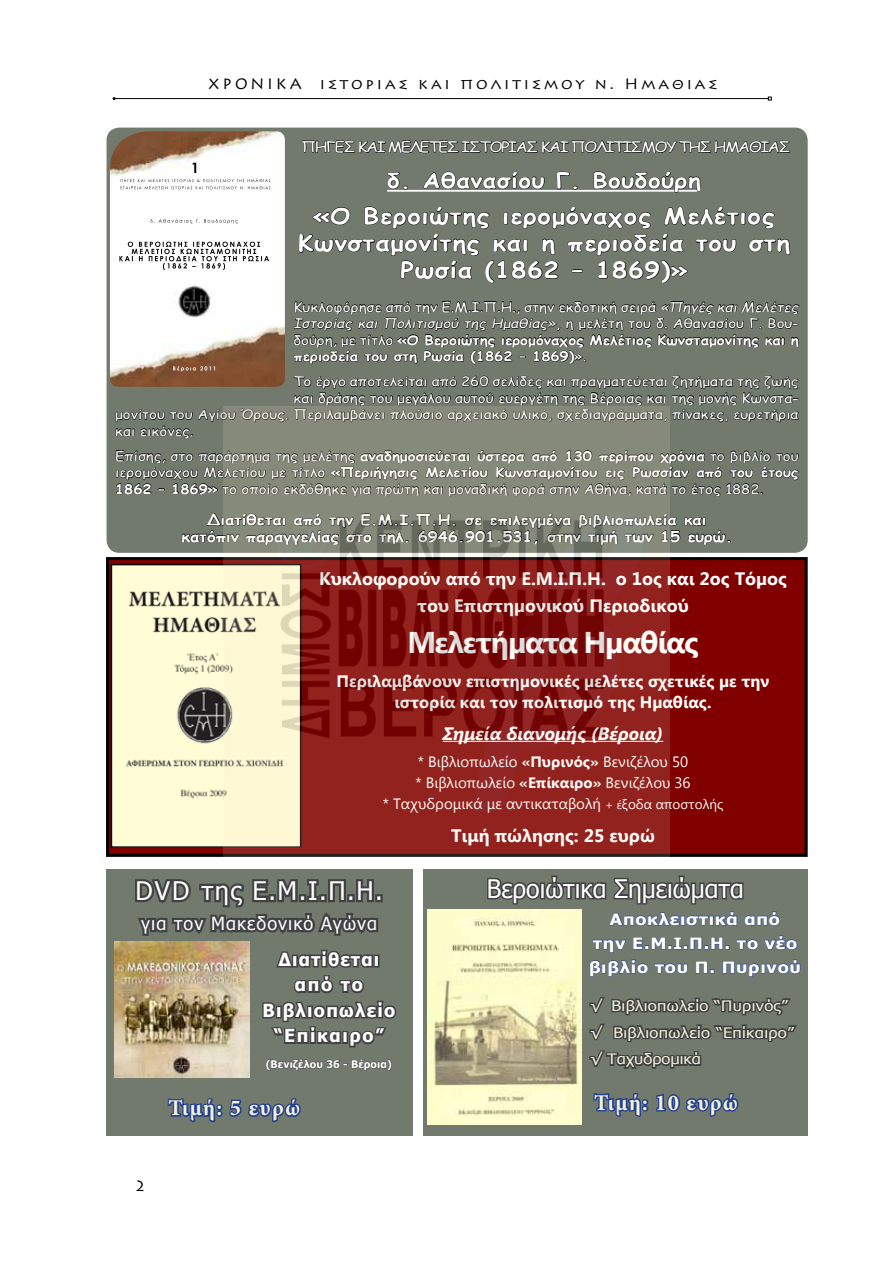
<style>
.page{position:relative;width:893px;height:1263px;background:#fff}
.page>*{position:absolute;margin:0;border:0;box-sizing:border-box;transform-origin:0 0}
.t1{font:700 30px "Segoe UI";letter-spacing:-.04em;color:#fff}
.t2{font:25.5px "Tahoma";color:#fff}
.t3{font:700 22.5px "Minion Pro";letter-spacing:.06em;color:#f3f3d9}
.t4{font:700 22.2px/27px "Comic Sans MS";letter-spacing:.03em;color:#fff;text-align:center;scale:1.15 1}
.t5{font:700 20.85px "Comic Sans MS";letter-spacing:.03em;color:#fff;scale:1.15 1}
.t6{font:700 18px/27px "Segoe UI";color:#fff;text-align:center}
.t7{font:700 18px/25.5px "Tahoma";letter-spacing:.07em;color:#fff;text-align:center}
.t8{font:italic 700 18px "Segoe UI";color:#fff}
.t9{font:18px "Tahoma";letter-spacing:.06em;color:#fff}
.t10{font:700 16.5px/21px "Segoe UI";color:#fff;text-align:center}
.t11{font:700 15.6px/24px "Tahoma";letter-spacing:.04em;color:#fff;text-align:center;scale:1.15 1}
.t12{font:15px/21px "Segoe UI";color:#fff;text-align:center}
.t13{font:15px "Lithos Pro";letter-spacing:.2em;color:#000}
.t14{font:700 14.4px/16.5px "Comic Sans MS";color:#fff;text-align:center;scale:1.15 1}
.t15{font:14.4px/26.7px "Tahoma";letter-spacing:.02em;color:#f3f3d9;scale:1.15 1}
.t16{font:14.4px "Comic Sans MS";letter-spacing:-.09em;color:#fff;scale:1.15 1}
.t17{font:13.05px/16.5px "Comic Sans MS";color:#fff;scale:1.15 1}
.t18{font:700 10.5px "Tahoma";letter-spacing:.01em;color:#fff}
.s1{font-style:italic}
.s2{font-weight:700}
.s3{font-size:12px}
.s4{font-size:13.5px}
</style>
<div class="page">
<hr style="left:114px;top:98px;width:654px;height:1px;background:#000">
<div style="left:106px;top:869px;width:306px;height:266px;background:#727a6d"></div>
<div style="left:375px;top:894px;width:8px;height:8px;border:4px solid #414042"></div>
<svg style="left:135px;top:879px;width:245px;height:57px"></svg>
<svg style="left:262px;top:949px;width:135px;height:99px"></svg>
<svg style="left:266px;top:1059px;width:126px;height:12px"></svg>
<img style="left:115px;top:941px;width:135px;height:136px">
<svg style="left:167px;top:1098px;width:51px;height:25px"></svg>
<div style="left:216px;top:1104px;width:7px;height:7px;border:3px solid #25408f;border-radius:50%"></div>
<div style="left:216px;top:1110px;width:7px;height:7px;border:3px solid #25408f;border-radius:50%"></div>
<svg style="left:229px;top:1098px;width:72px;height:25px"></svg>
<div style="left:423px;top:869px;width:385px;height:266px;background:#727a6d"></div>
<svg style="left:487px;top:875px;width:293px;height:51px"></svg>
<svg style="left:592px;top:939px;width:34px;height:14px"></svg>
<svg style="left:633px;top:937px;width:96px;height:13px"></svg>
<svg style="left:736px;top:939px;width:22px;height:11px"></svg>
<svg style="left:764px;top:935px;width:33px;height:15px"></svg>
<svg style="left:589px;top:959px;width:59px;height:18px"></svg>
<svg style="left:654px;top:963px;width:34px;height:11px"></svg>
<svg style="left:695px;top:961px;width:19px;height:13px"></svg>
<svg style="left:722px;top:959px;width:79px;height:18px"></svg>
<img style="left:427px;top:909px;width:154px;height:216px">
<svg style="left:589px;top:997px;width:208px;height:72px"></svg>
<svg style="left:593px;top:1092px;width:55px;height:25px"></svg>
<div style="left:642px;top:1105px;width:6px;height:7px;border:3px solid #25408f;border-radius:50%"></div>
<svg style="left:656px;top:1092px;width:83px;height:25px"></svg>
<div style="left:108px;top:559px;width:698px;height:296px;background:#800000"></div>
<div style="left:106px;top:557px;width:702px;height:300px;border:3px solid #000"></div>
<img style="left:114px;top:567px;width:109px;height:278px">
<div style="left:111px;top:564px;width:190px;height:284px;border:2px solid #000"></div>
<div style="left:107px;top:128px;width:701px;height:425px;background:#727a6d;border-radius:13px"></div>
<hr style="left:387px;top:190px;width:314px;height:2px;background:#fff">
<svg style="left:301px;top:140px;width:489px;height:14px"></svg>
<svg style="left:387px;top:172px;width:21px;height:18px"></svg>
<svg style="left:423px;top:171px;width:122px;height:18px"></svg>
<svg style="left:556px;top:171px;width:22px;height:19px"></svg>
<svg style="left:593px;top:171px;width:108px;height:22px"></svg>
<svg style="left:299px;top:206px;width:491px;height:77px"></svg>
<svg style="left:293px;top:301px;width:507px;height:64px"></svg>
<svg style="left:115px;top:375px;width:684px;height:64px"></svg>
<svg style="left:115px;top:450px;width:684px;height:47px"></svg>
<svg style="left:181px;top:513px;width:550px;height:32px"></svg>
<img style="left:110px;top:131px;width:175px;height:256px">
<img style="left:223px;top:407px;width:447px;height:449px">
<p class="t13" style="left:208px;top:76px;width:511px">ΧΡΟΝΙΚ Α ιστοριασ και πολιτισμου ν. Ημαθιασ</p>
<p class="t16" style="left:301px;top:136px;width:427px">Πηγές και Μελέτες Ισ τορίας και Πολιτισμού της Ημαθίας</p>
<h3 class="t5" style="left:387px;top:165px;width:274px">δ. Αθανασίου Γ. Βουδούρη</h3>
<h3 class="t4" style="left:298px;top:202px;width:429px">«Ο Βεροιώτης ιερομόναχος Μελέτιος<br>Κωνσταμονίτης και η περιοδεία του στη<br>Ρωσία (1862 – 1869)»</h3>
<p class="t17" style="left:293px;top:298px;width:444px">Κυκλοφόρησε από την Ε.Μ.Ι.Π.Η., στην εκδοτική σειρά <span class="s1">«Πηγές καιΜελέτες Ιστορίας και Πολιτισμού της Ημαθίας»</span>, η μ ε λ έ τ η τ ο υ δ . Α θανα σί ο υ Γ . Β ο υ - δούρη, με τίτλο <span class="s2">«Ο Βεροιώτης ιερομόναχος Μελέτιος Κωνσταμονίτης και η περιοδεία του στη Ρωσία (1862 – 1869)</span>».</p>
<p class="t17" style="left:293px;top:373px;width:441px">Το έργο αποτελείται από 260 σελίδες και πραγματεύεται ζητήματα της ζωής</p>
<p class="t17" style="left:293px;top:389px;width:441px">και δράσης του μεγάλου αυτού ευεργέτη της Βέροιας και της μονής Κωνστα-</p>
<p class="t17" style="left:115px;top:406px;width:596px">μονίτου του Αγίου Όρους. Περιλαμβάνει πλούσιο αρχειακό υλικό, σχεδιαγράμματα, πίνακες, ευρετήρια</p>
<p class="t17" style="left:115px;top:422px;width:70px">και εικόνες.</p>
<p class="t17" style="left:115px;top:447px;width:596px;text-align:justify">Επίσης, στο παράρτημα της μελέτης <span class="s2">αναδημοσιεύεται ύστερα από 130 περίπου χρόνια</span> το βιβλίο του ιερομόναχου Μελετίου με τίτλο <span class="s2">«Περιήγησις Μελετίου Κωνσταμονίτου εις Ρωσσίαν από του έτους 1862 – 1869»</span> το οποίο εκδόθηκε για πρώτη και μοναδική φορά στην Αθήνα, κατά το έτος 1882.</p>
<p class="t14" style="left:181px;top:511px;width:481px">Διατίθεται από την Ε.Μ.Ι.Π.Η. σε επιλεγμένα βιβλιοπωλεία και κατόπιν παραγγελίας στο τηλ. 6946.901.531, στην τιμή των 15 ευρώ.</p>
<h3 class="t6" style="left:319px;top:564px;width:469px">Κυκλοφoρούν από την Ε.Μ.Ι.Π.Η. ο 1ος και 2ος Τόµος του Επιστηµονικού Περιοδικού</h3>
<h1 class="t1" style="left:407px;top:621px;width:293px">Μελετήµατα Ηµαθίας</h1>
<p class="t10" style="left:336px;top:670px;width:435px">Περιλαμβάνουν επιστηµονικές µελέτες σχετικές µε την ιστορία και τον πολιτισµό της Ηµαθίας.</p>
<h3 class="t8" style="left:443px;top:720px;width:222px">Σημεία διανομής (Βέροια)</h3>
<p class="t12" style="left:383px;top:750px;width:342px">* Βιβλιοπωλείο <span class="s2">«Πυρινός»</span> Βενιζέλου 50<br>* Βιβλιοπωλείο <span class="s2">«Επίκαιρο»</span> Βενιζέλου 36<br>* Ταχυδρομικά με αντικαταβολή <span class="s3">+ έ</span><span class="s4">ξοδα αποστολής</span></p>
<h3 class="t6" style="left:451px;top:821px;width:205px">Τιμή πώλησης: 25 ευρώ</h3>
<h2 class="t2" style="left:135px;top:873px;width:249px">DVD της Ε.Μ.Ι.Π.Η.</h2>
<h3 class="t9" style="left:141px;top:911px;width:238px">για τον Μακεδονικό Αγώνα</h3>
<h3 class="t7" style="left:262px;top:945px;width:134px">Διατίθεται από το<br>Βιβλιοπωλείο “Επίκαιρο”</h3>
<p class="t18" style="left:266px;top:1057px;width:128px">(Βενιζέλου 36 - Βέροια)</p>
<h3 class="t3" style="left:169px;top:1092px;width:133px">Τιμή: 5 ευρώ</h3>
<p class="t13" style="left:135px;top:1177px;width:12px">2</p>
<h2 class="t2" style="left:487px;top:871px;width:258px">Βεροιώτικα Σημειώματα</h2>
<p class="t11" style="left:589px;top:906px;width:186px">Αποκλειστικά από<br>την Ε.Μ.Ι.Π.Η. το νέο βιβλίο του Π. Πυρινού</p>
<p class="t15" style="left:590px;top:991px;width:179px">√ Βιβλιοπωλείο “Πυρινός” √ Βιβλιοπωλείο “Επίκαιρο” √ Ταχυδρομικά</p>
<h3 class="t3" style="left:594px;top:1087px;width:145px">Τιμή: 10 ευρώ</h3>
</div>
